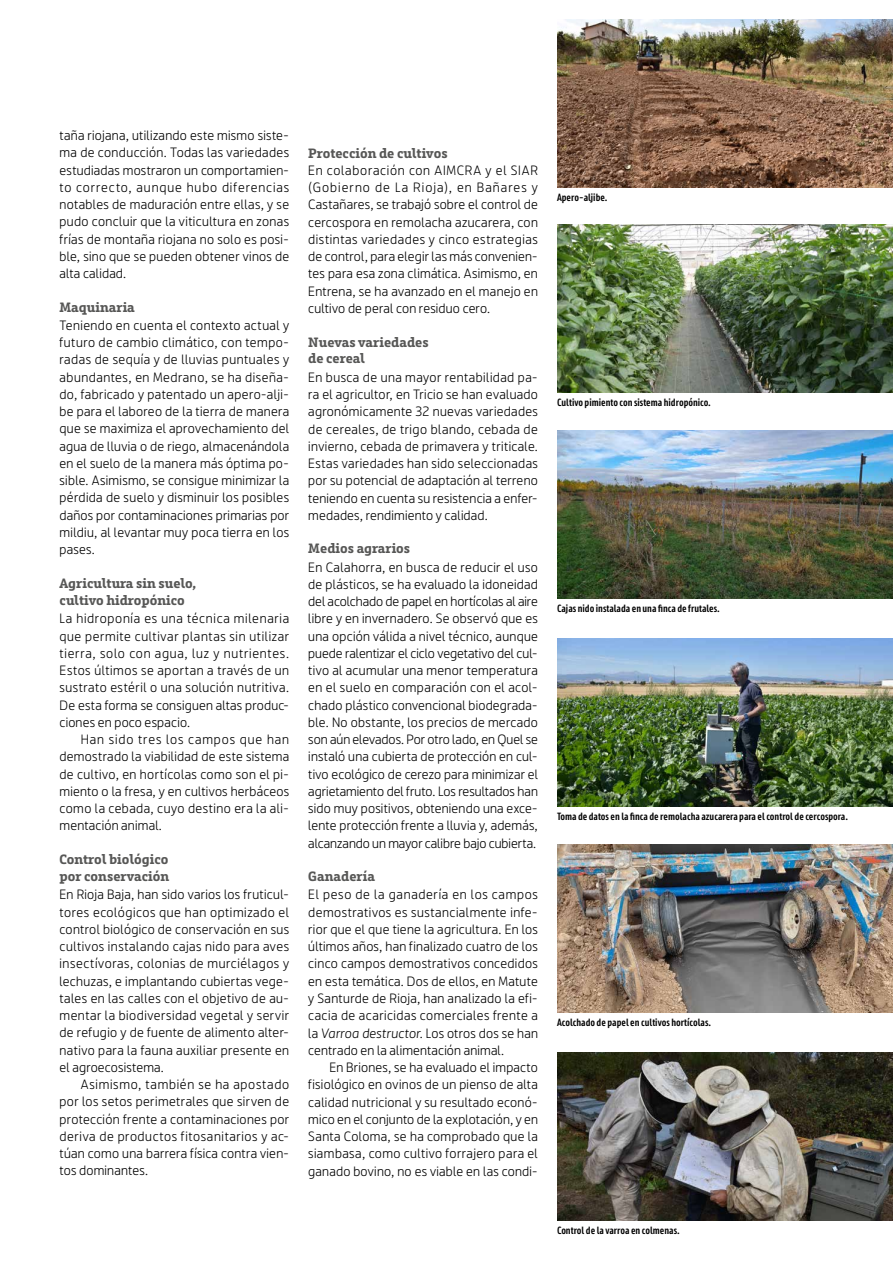
<style>
.page{position:relative;width:893px;height:1263px;background:#fff}
.page>*{position:absolute;margin:0;border:0;box-sizing:border-box;transform-origin:0 0}
.t1{font:13.5px/17.2px "Riojana";letter-spacing:.02em;color:#000;text-align:justify}
.t2{font:700 13.5px/16.5px "Riojana Slab";color:#575756}
.t3{font:600 condensed 10.5px "Riojana";color:#000}
.s1{font-style:italic}
</style>
<div class="page">
<img style="left:557px;top:19px;width:336px;height:168px">
<img style="left:557px;top:224px;width:336px;height:168px">
<img style="left:557px;top:430px;width:336px;height:168px">
<img style="left:557px;top:638px;width:336px;height:168px">
<img style="left:557px;top:844px;width:336px;height:168px">
<img style="left:557px;top:1052px;width:336px;height:168px">
<p class="t1" style="left:60px;top:125px;width:231px">taña riojana, utilizando este mismo siste&shy;ma de conducción. Todas las variedades estudiadas mostraron un comportamien&shy;to correcto, aunque hubo diferencias notables de maduración entre ellas, y se pudo concluir que la viticultura en zonas frías de montaña riojana no solo es posi&shy;ble, sino que se pueden obtener vinos de alta calidad.</p>
<p class="t2" style="left:60px;top:297px;width:77px">Maquinaria</p>
<p class="t1" style="left:60px;top:315px;width:231px">Teniendo en cuenta el contexto actual y futuro de cambio climático, con tempo&shy;radas de sequía y de lluvias puntuales y abundantes, en Medrano, se ha diseña&shy;do, fabricado y patentado un apero-alji&shy;be para el laboreo de la tierra de manera que se maximiza el aprovechamiento del agua de lluvia o de riego, almacenándola en el suelo de la manera más óptima po&shy;sible. Asimismo, se consigue minimizar la pérdida de suelo y disminuir los posibles daños por contaminaciones primarias por mildiu, al levantar muy poca tierra en los pases.</p>
<p class="t2" style="left:60px;top:573px;width:138px">Agricultura sin suelo, cultivo hidropónico</p>
<p class="t1" style="left:60px;top:608px;width:231px">La hidroponía es una técnica milenaria que permite cultivar plantas sin utilizar tierra, solo con agua, luz y nutrientes.<br>Estos últimos se aportan a través de un sustrato estéril o una solución nutritiva.<br>De esta forma se consiguen altas produc&shy;ciones en poco espacio.</p>
<p class="t1" style="left:60px;top:729px;width:231px;text-indent:21px">Han sido tres los campos que han demostrado la viabilidad de este sistema de cultivo, en hortícolas como son el pi&shy;miento o la fresa, y en cultivos herbáceos como la cebada, cuyo destino era la ali&shy;mentación animal.</p>
<p class="t2" style="left:60px;top:849px;width:111px">Control biológico por conservación</p>
<p class="t1" style="left:60px;top:884px;width:231px">En Rioja Baja, han sido varios los fruticul&shy;tores ecológicos que han optimizado el control biológico de conservación en sus cultivos instalando cajas nido para aves insectívoras, colonias de murciélagos y lechuzas, e implantando cubiertas vege&shy;tales en las calles con el objetivo de au&shy;mentar la biodiversidad vegetal y servir de refugio y de fuente de alimento alter&shy;nativo para la fauna auxiliar presente en el agroecosistema.</p>
<p class="t1" style="left:60px;top:1074px;width:231px;text-indent:21px">Asimismo, también se ha apostado por los setos perimetrales que sirven de protección frente a contaminaciones por deriva de productos fitosanitarios y ac&shy;túan como una barrera física contra vien&shy;tos dominantes.</p>
<p class="t2" style="left:308px;top:142px;width:141px">Protección de cultivos</p>
<p class="t1" style="left:308px;top:160px;width:231px">En colaboración con AIMCRA y el SIAR (Gobierno de La Rioja), en Bañares y Castañares, se trabajó sobre el control de cercospora en remolacha azucarera, con distintas variedades y cinco estrategias de control, para elegir las más convenien&shy;tes para esa zona climática. Asimismo, en Entrena, se ha avanzado en el manejo en cultivo de peral con residuo cero.</p>
<p class="t2" style="left:308px;top:331px;width:122px">Nuevas variedades de cereal</p>
<p class="t1" style="left:308px;top:367px;width:231px">En busca de una mayor rentabilidad pa&shy;ra el agricultor, en Tricio se han evaluado agronómicamente 32 nuevas variedades de cereales, de trigo blando, cebada de invierno, cebada de primavera y triticale.<br>Estas variedades han sido seleccionadas por su potencial de adaptación al terreno teniendo en cuenta su resistencia a enfer&shy;medades, rendimiento y calidad.</p>
<p class="t2" style="left:308px;top:538px;width:104px">Medios agrarios</p>
<p class="t1" style="left:308px;top:556px;width:231px">En Calahorra, en busca de reducir el uso de plásticos, se ha evaluado la idoneidad del acolchado de papel en hortícolas al aire libre y en invernadero. Se observó que es una opción válida a nivel técnico, aunque puede ralentizar el ciclo vegetativo del cul&shy;tivo al acumular una menor temperatura en el suelo en comparación con el acol&shy;chado plástico convencional biodegrada&shy;ble. No obstante, los precios de mercado son aún elevados. Por otro lado, en Quel se instaló una cubierta de protección en cul&shy;tivo ecológico de cerezo para minimizar el agrietamiento del fruto. Los resultados han sido muy positivos, obteniendo una exce&shy;lente protección frente a lluvia y, además, alcanzando un mayor calibre bajo cubierta.</p>
<p class="t2" style="left:308px;top:865px;width:68px">Ganadería</p>
<p class="t1" style="left:308px;top:884px;width:231px">El peso de la ganadería en los campos demostrativos es sustancialmente infe&shy;rior que el que tiene la agricultura. En los últimos años, han finalizado cuatro de los cinco campos demostrativos concedidos en esta temática. Dos de ellos, en Matute y Santurde de Rioja, han analizado la efi&shy;cacia de acaricidas comerciales frente a la <span class="s1">Varroa destructor</span>. Los otros dos se han centrado en la alimentación animal.</p>
<p class="t1" style="left:308px;top:1057px;width:231px;text-indent:21px">En Briones, se ha evaluado el impacto fisiológico en ovinos de un pienso de alta calidad nutricional y su resultado econó&shy;mico en el conjunto de la explotación, y en Santa Coloma, se ha comprobado que la siambasa, como cultivo forrajero para el ganado bovino, no es viable en las condi-</p>
<p class="t3" style="left:557px;top:188px;width:52px">Apero-aljibe.</p>
<p class="t3" style="left:557px;top:393px;width:155px">Cultivo pimiento con sistema hidropónico.</p>
<p class="t3" style="left:557px;top:599px;width:164px">Cajas nido instalada en una finca de frutales.</p>
<p class="t3" style="left:557px;top:807px;width:293px">Toma de datos en la finca de remolacha azucarera para el control de cercospora.</p>
<p class="t3" style="left:557px;top:1013px;width:156px">Acolchado de papel en cultivos hortícolas.</p>
<p class="t3" style="left:557px;top:1221px;width:124px">Control de la varroa en colmenas.</p>
</div>
